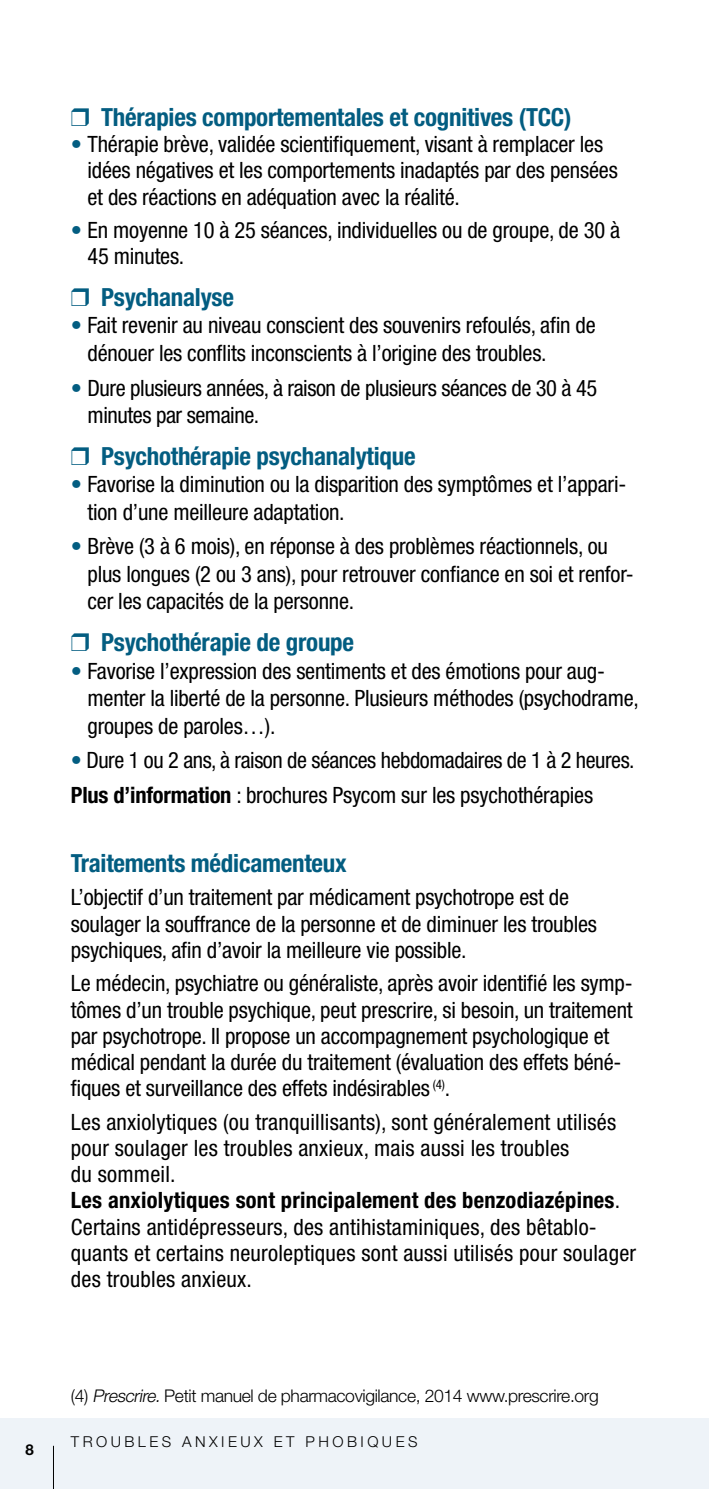
<style>
.page{position:relative;width:709px;height:1489px;background:#fff}
.page>*{position:absolute;margin:0;border:0;box-sizing:border-box;transform-origin:0 0}
.TEXTE_NORMAL_NOIR{font:700 condensed 25px "Helvetica Neue";letter-spacing:-.01em;color:#035d81}
.TEXTE_NORMAL_NOIR-2{font:condensed 22.5px/26.2px "Helvetica Neue";letter-spacing:-.01em;color:#000}
.TEXTE_NORMAL_NOIR-3{font:condensed 22.5px/26.2px "Helvetica Neue";letter-spacing:.01em;color:#000}
.TEXTE_ML_NOIR{font:300 17.5px "Helvetica Neue LT Pro";letter-spacing:-.02em;color:#000}
.t1{font:300 15px "Helvetica Neue LT Pro";letter-spacing:.23em;color:#000}
.t2{font:700 15px "Helvetica Neue LT Pro";color:#000}
.s1{color:#035d81}
.s2{font-weight:700}
.s3{font-style:italic}
</style>
<div class="page">
<div style="left:0;top:1417px;width:709px;height:71px;background:#eef3f8"></div>
<hr style="left:53px;top:1445px;width:1px;height:43px;background:#000">
<p class="TEXTE_NORMAL_NOIR" style="left:101px;top:102px;width:472px">Thérapies comportementales et cognitives (TCC)</p>
<p class="TEXTE_NORMAL_NOIR-2" style="left:88px;top:131px;width:532px;text-indent:-17px"><span class="s1">•</span> Thérapie brève, validée scientifiquement, visant à remplacer les idées négatives et les comportements inadaptés par des pensées et des réactions en adéquation avec la réalité.</p>
<p class="TEXTE_NORMAL_NOIR-2" style="left:88px;top:217px;width:534px;text-indent:-17px"><span class="s1">•</span> En moyenne 10 à 25 séances, individuelles ou de groupe, de 30 à<br>45 minutes.</p>
<p class="TEXTE_NORMAL_NOIR" style="left:101px;top:282px;width:134px">Psychanalyse</p>
<p class="TEXTE_NORMAL_NOIR-2" style="left:88px;top:311px;width:510px;line-height:27.5px;text-indent:-17px"><span class="s1">•</span> Fait revenir au niveau conscient des souvenirs refoulés, afin de dénouer les conflits inconscients à l’origine des troubles.</p>
<p class="TEXTE_NORMAL_NOIR-2" style="left:88px;top:373px;width:511px;line-height:27.5px;text-indent:-17px"><span class="s1">•</span> Dure plusieurs années, à raison de plusieurs séances de 30 à 45 minutes par semaine.</p>
<p class="TEXTE_NORMAL_NOIR" style="left:101px;top:440px;width:316px">Psychothérapie psychanalytique</p>
<p class="TEXTE_NORMAL_NOIR-2" style="left:88px;top:470px;width:540px;line-height:27.5px;text-indent:-17px"><span class="s1">•</span> Favorise la diminution ou la disparition des symptômes et l’appari&shy;tion d’une meilleure adaptation.</p>
<p class="TEXTE_NORMAL_NOIR-2" style="left:88px;top:532px;width:548px;line-height:27.5px;text-indent:-17px"><span class="s1">•</span> Brève (3 à 6 mois), en réponse à des problèmes réactionnels, ou plus longues (2 ou 3 ans), pour retrouver confiance en soi et renfor&shy;cer les capacités de la personne.</p>
<p class="TEXTE_NORMAL_NOIR" style="left:101px;top:627px;width:254px">Psychothérapie de groupe</p>
<p class="TEXTE_NORMAL_NOIR-2" style="left:88px;top:656px;width:553px;line-height:27.5px;text-indent:-17px"><span class="s1">•</span> Favorise l’expression des sentiments et des émotions pour aug&shy;menter la liberté de la personne. Plusieurs méthodes (psychodrame, groupes de paroles…).</p>
<p class="TEXTE_NORMAL_NOIR-2" style="left:71px;top:747px;width:565px"><span class="s1">•</span> Dure 1 ou 2 ans, à raison de séances hebdomadaires de 1 à 2 heures.</p>
<p class="TEXTE_NORMAL_NOIR-2" style="left:71px;top:781px;width:524px"><span class="s2">Plus d’information</span> : brochures Psycom sur les psychothérapies</p>
<p class="TEXTE_NORMAL_NOIR" style="left:71px;top:848px;width:277px">Traitements médicamenteux</p>
<p class="TEXTE_NORMAL_NOIR-2" style="left:71px;top:884px;width:527px">L’objectif d’un traitement par médicament psychotrope est de soulager la souffrance de la personne et de diminuer les troubles psychiques, afin d’avoir la meilleure vie possible.</p>
<p class="TEXTE_NORMAL_NOIR-2" style="left:71px;top:970px;width:563px">Le médecin, psychiatre ou généraliste, après avoir identifié les symp&shy;tômes d’un trouble psychique, peut prescrire, si besoin, un traitement par psychotrope. Il propose un accompagnement psychologique et médical pendant la durée du traitement (évaluation des effets béné&shy;fiques et surveillance des effets indésirables <sup>(4)</sup>.</p>
<p class="TEXTE_NORMAL_NOIR-3" style="left:71px;top:1108px;width:547px">Les anxiolytiques (ou tranquillisants), sont généralement utilisés pour soulager les troubles anxieux, mais aussi les troubles<br>du sommeil.</p>
<p class="TEXTE_NORMAL_NOIR-3" style="left:71px;top:1187px;width:567px"><span class="s2">Les anxiolytiques sont principalement des benzodiazépines</span>.<br>Certains antidépresseurs, des antihistaminiques, des bêtablo&shy;quants et certains neuroleptiques sont aussi utilisés pour soulager des troubles anxieux.</p>
<p class="t2" style="left:26px;top:1440px;width:10px">8</p>
<p class="TEXTE_ML_NOIR" style="left:71px;top:1384px;width:529px">(4) <span class="s3">Prescrire.</span>Petit manuel de pharmacovigilance, 2014 www.prescrire.org</p>
<p class="t1" style="left:71px;top:1432px;width:348px">TROUBLES ANXIEUX ET PHOBIQUES</p>
</div>
